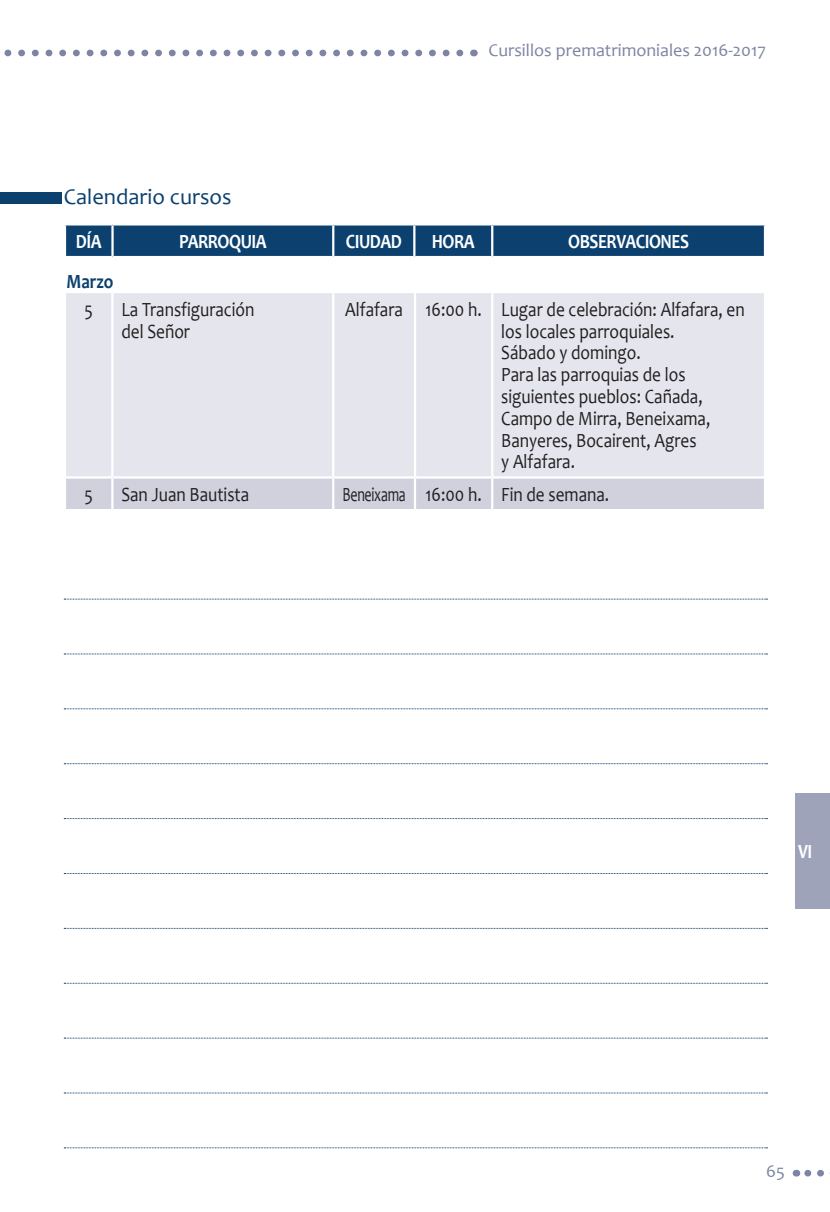
<style>
.page{position:relative;width:830px;height:1212px;background:#fff}
.page>*{position:absolute;margin:0;border:0;box-sizing:border-box;transform-origin:0 0}
.t1{font:22.5px "Candara";color:#0c416f}
.t2{font:20.25px/21.8px "Candara";color:#231f20;scale:.85 1}
.t3{font:700 20.25px "Candara";letter-spacing:-.03em;color:#fff;scale:.85 1}
.t4{font:20.25px "Candara";color:#231f20;scale:.69 1}
.t5{font:700 20.25px "Candara";color:#0c416f;scale:.85 1}
.t6{font:18px "Candara";color:#7e85a4}
</style>
<div class="page">
<svg style="left:4px;top:50px;width:455px;height:6px"></svg>
<svg style="left:795px;top:1170px;width:35px;height:6px"></svg>
<div style="left:66px;top:293px;width:697px;height:183px;background:#e5e6ed"></div>
<div style="left:66px;top:479px;width:697px;height:30px;background:#d0d1dd"></div>
<hr style="left:111px;top:293px;width:2px;height:183px;background:#fff">
<hr style="left:332px;top:293px;width:2px;height:183px;background:#fff">
<hr style="left:413px;top:293px;width:3px;height:183px;background:#fff">
<hr style="left:491px;top:293px;width:2px;height:183px;background:#fff">
<hr style="left:111px;top:479px;width:2px;height:30px;background:#fff">
<hr style="left:332px;top:479px;width:2px;height:30px;background:#fff">
<hr style="left:413px;top:479px;width:3px;height:30px;background:#fff">
<hr style="left:491px;top:479px;width:2px;height:30px;background:#fff">
<svg style="left:66px;top:225px;width:697px;height:31px;background:#104471"></svg>
<hr style="left:111px;top:225px;width:3px;height:31px;background:#fff">
<hr style="left:332px;top:225px;width:2px;height:31px;background:#fff">
<hr style="left:413px;top:225px;width:2px;height:31px;background:#fff">
<hr style="left:491px;top:225px;width:2px;height:31px;background:#fff">
<div style="left:0;top:193px;width:62px;height:11px;background:#0c416f"></div>
<svg style="left:64px;top:599px;width:703px;height:1px"></svg>
<svg style="left:64px;top:653px;width:703px;height:1px"></svg>
<svg style="left:64px;top:708px;width:703px;height:1px"></svg>
<svg style="left:64px;top:763px;width:703px;height:1px"></svg>
<svg style="left:64px;top:818px;width:703px;height:1px"></svg>
<svg style="left:64px;top:873px;width:703px;height:1px"></svg>
<svg style="left:64px;top:928px;width:703px;height:1px"></svg>
<svg style="left:64px;top:983px;width:703px;height:1px"></svg>
<svg style="left:64px;top:1038px;width:703px;height:1px"></svg>
<svg style="left:64px;top:1092px;width:703px;height:1px"></svg>
<svg style="left:64px;top:1147px;width:703px;height:1px"></svg>
<div style="left:794px;top:793px;width:35px;height:116px;background:#9fa3ba"></div>
<p class="t1" style="left:64px;top:183px;width:169px">Calendario cursos</p>
<p class="t6" style="left:488px;top:40px;width:279px">Cursillos prematrimoniales 2016-2017</p>
<p class="t3" style="left:76px;top:229px;width:32px">DÍA</p>
<p class="t3" style="left:179px;top:229px;width:105px">PARROQUIA</p>
<p class="t3" style="left:345px;top:229px;width:67px">CIUDAD</p>
<p class="t3" style="left:431px;top:229px;width:52px">HORA</p>
<p class="t3" style="left:568px;top:229px;width:143px">OBSERVACIONES</p>
<p class="t5" style="left:66px;top:269px;width:57px">Marzo</p>
<p class="t2" style="left:84px;top:298px;width:11px">5</p>
<p class="t2" style="left:121px;top:298px;width:158px">La Transfiguración del Señor</p>
<p class="t2" style="left:501px;top:298px;width:288px;text-indent:-156px">Alfafara 16:00 h. Lugar de celebración: Alfafara, en los locales parroquiales.<br>Sábado y domingo.<br>Para las parroquias de los siguientes pueblos: Cañada,<br>Campo de Mirra, Beneixama,<br>Banyeres, Bocairent, Agres<br>y Alfafara.</p>
<p class="t2" style="left:84px;top:484px;width:11px">5</p>
<p class="t2" style="left:121px;top:484px;width:152px">San Juan Bautista</p>
<p class="t4" style="left:342px;top:482px;width:388px">Beneixama 16:00 h. Fin de semana.</p>
<p class="t3" style="left:797px;top:839px;width:18px">VI</p>
<p class="t6" style="left:765px;top:1160px;width:20px">65</p>
</div>
